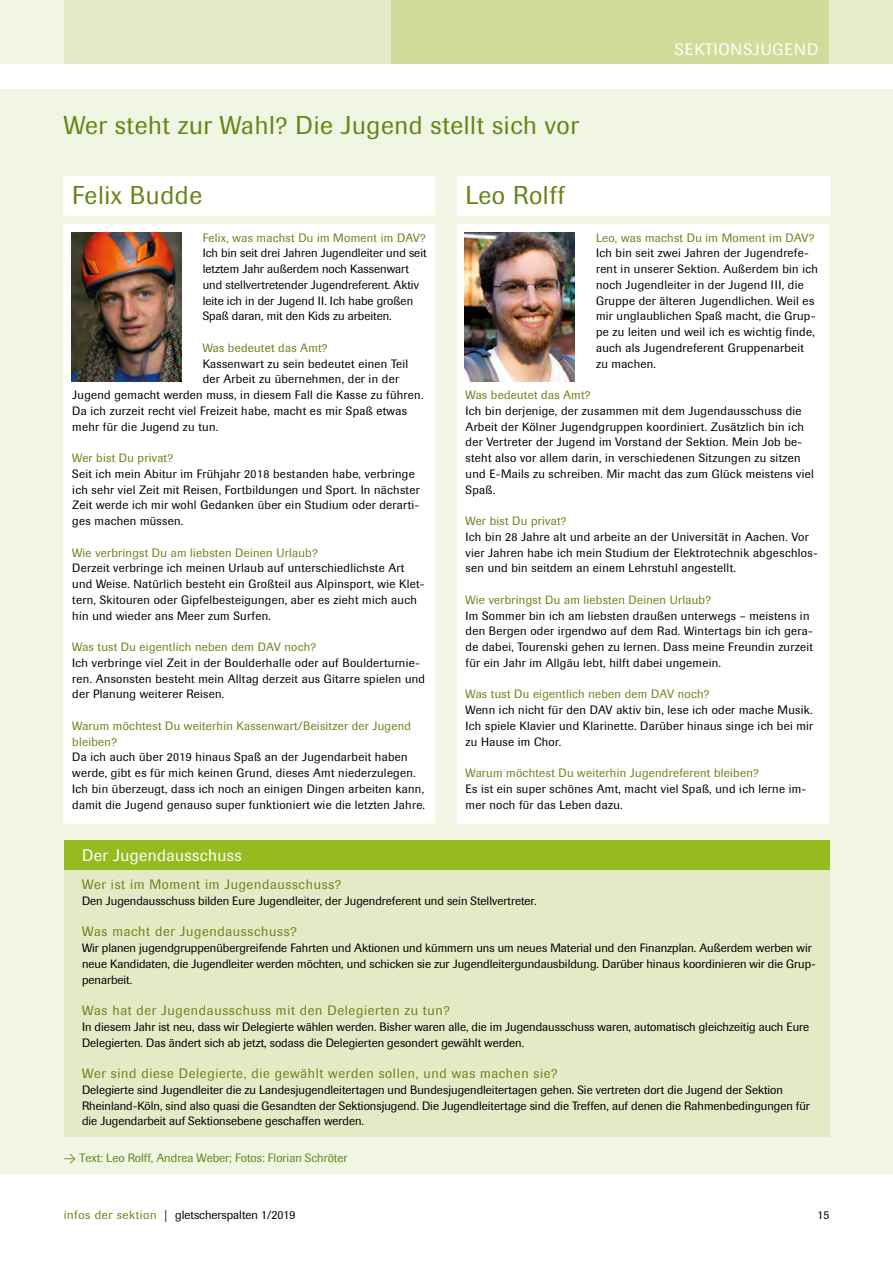
<style>
.page{position:relative;width:893px;height:1263px;background:#fff}
.page>*{position:absolute;margin:0;border:0;box-sizing:border-box;transform-origin:0 0}
.t1{font:25.5px "Imago";letter-spacing:.025em;color:#688417}
.t2{font:16.5px "Imago";letter-spacing:.025em;color:#fff}
.t3{font:13.5px "Imago";letter-spacing:.05em;color:#688417}
.t4{font:12px/15.8px "Imago";letter-spacing:.025em;color:#000}
.t5{font:12px/15.8px "Imago";color:#000}
.t6{font:12px/15.8px "Imago";letter-spacing:.025em;color:#688417}
.t7{font:12px/15.8px "Imago";letter-spacing:.005em;color:#000}
.t8{font:12px "Imago";color:#688417}
.t9{font:11.7px "Imago";color:#000}
.s1{font-family:"DIN"}
.s2{color:#688417}
</style>
<div class="page">
<div style="left:0;top:89px;width:893px;height:1085px;background:#f1f5e3"></div>
<div style="left:0;top:0;width:404px;height:64px;background:#e3eac5"></div>
<div style="left:392px;top:0;width:501px;height:64px;background:#cfdc9a"></div>
<div style="left:829px;top:0;width:64px;height:64px;background:#e6edcc"></div>
<div style="left:0;top:0;width:64px;height:64px;background:#f3f6e7"></div>
<div style="left:64px;top:840px;width:765px;height:297px;background:#e3eac5"></div>
<div style="left:64px;top:840px;width:765px;height:30px;background:#95bb20"></div>
<div style="left:64px;top:224px;width:371px;height:599px;background:#fff"></div>
<img style="left:72px;top:233px;width:109px;height:148px">
<div style="left:64px;top:176px;width:371px;height:40px;background:#fff"></div>
<div style="left:457px;top:224px;width:371px;height:599px;background:#fff"></div>
<img style="left:465px;top:233px;width:110px;height:148px">
<div style="left:457px;top:176px;width:372px;height:40px;background:#fff"></div>
<h1 class="t1" style="left:64px;top:110px;width:517px">Wer steht zur Wahl? Die Jugend stellt sich vor</h1>
<h1 class="t1" style="left:72px;top:180px;width:131px">Felix Budde</h1>
<h1 class="t1" style="left:466px;top:180px;width:101px">Leo Rolff</h1>
<h2 class="t2" style="left:675px;top:40px;width:80px">sektio nsjuge</h2>
<h2 class="t2" style="left:794px;top:40px;width:23px">nd</h2>
<p class="t6" style="left:203px;top:230px;width:225px">Felix, was machst Du im Moment im DAV?</p>
<p class="t7" style="left:203px;top:245px;width:225px">Ich bin seit drei Jahren Jugendleiter und seit letztem Jahr außerdem noch Kassenwart und stellvertretender Jugendreferent. Aktiv leite ich in der Jugend II. Ich habe großen Spaß daran, mit den Kids zu arbeiten.</p>
<p class="t6" style="left:203px;top:340px;width:127px">Was bedeutet das Amt?</p>
<p class="t4" style="left:203px;top:356px;width:207px">Kassenwart zu sein bedeutet einen Teil</p>
<p class="t4" style="left:203px;top:371px;width:198px">der Arbeit zu übernehmen, der in der</p>
<p class="t4" style="left:72px;top:387px;width:353px">Jugend gemacht werden muss, in diesem Fall die Kasse zu führen.</p>
<p class="t4" style="left:72px;top:403px;width:336px">Da ich zurzeit recht viel Freizeit habe, macht es mir Spaß etwas</p>
<p class="t4" style="left:72px;top:419px;width:148px">mehr für die Jugend zu tun.</p>
<p class="t6" style="left:72px;top:450px;width:102px">Wer bist Du privat?</p>
<p class="t4" style="left:72px;top:466px;width:349px">Seit ich mein Abitur im Frühjahr 2018 bestanden habe, verbringe ich sehr viel Zeit mit Reisen, Fortbildungen und Sport. In nächster Zeit werde ich mir wohl Gedanken über ein Studium oder derarti&shy;ges machen müssen.</p>
<p class="t6" style="left:72px;top:545px;width:247px">Wie verbringst Du am liebsten Deinen Urlaub?</p>
<p class="t4" style="left:72px;top:560px;width:354px">Derzeit verbringe ich meinen Urlaub auf unterschiedlichste Art und Weise. Natürlich besteht ein Großteil aus Alpinsport, wie Klet&shy;tern, Skitouren oder Gipfelbesteigungen, aber es zieht mich auch hin und wieder ans Meer zum Surfen.</p>
<p class="t6" style="left:72px;top:639px;width:245px">Was tust Du eigentlich neben dem DAV noch?</p>
<p class="t4" style="left:72px;top:655px;width:354px">Ich verbringe viel Zeit in der Boulderhalle oder auf Boulderturnie&shy;ren. Ansonsten besteht mein Alltag derzeit aus Gitarre spielen und der Planung weiterer Reisen.</p>
<p class="t6" style="left:72px;top:718px;width:340px">Warum möchtest Du weiterhin Kassenwart/Beisitzer der Jugend bleiben?</p>
<p class="t4" style="left:72px;top:749px;width:354px">Da ich auch über 2019 hinaus Spaß an der Jugendarbeit haben werde, gibt es für mich keinen Grund, dieses Amt niederzulegen.<br>Ich bin überzeugt, dass ich noch an einigen Dingen arbeiten kann, damit die Jugend genauso super funktioniert wie die letzten Jahre.</p>
<h2 class="t2" style="left:82px;top:845px;width:161px">Der Jugendausschuss</h2>
<p class="t6" style="left:596px;top:230px;width:220px">Leo, was machst Du im Moment im DAV?</p>
<p class="t4" style="left:596px;top:245px;width:224px">Ich bin seit zwei Jahren der Jugendrefe&shy;rent in unserer Sektion. Außerdem bin ich noch Jugendleiter in der Jugend III, die Gruppe der älteren Jugendlichen. Weil es mir unglaublichen Spaß macht, die Grup&shy;pe zu leiten und weil ich es wichtig finde, auch als Jugendreferent Gruppenarbeit zu machen.</p>
<p class="t6" style="left:466px;top:387px;width:127px">Was bedeutet das Amt?</p>
<p class="t4" style="left:466px;top:403px;width:350px">Ich bin derjenige, der zusammen mit dem Jugendausschuss die Arbeit der Kölner Jugendgruppen koordiniert. Zusätzlich bin ich der Vertreter der Jugend im Vorstand der Sektion. Mein Job be&shy;steht also vor allem darin, in verschiedenen Sitzungen zu sitzen und E-Mails zu schreiben. Mir macht das zum Glück meistens viel Spaß.</p>
<p class="t6" style="left:466px;top:513px;width:102px">Wer bist Du privat?</p>
<p class="t4" style="left:466px;top:529px;width:354px">Ich bin 28 Jahre alt und arbeite an der Universität in Aachen. Vor vier Jahren habe ich mein Studium der Elektrotechnik abgeschlos&shy;sen und bin seitdem an einem Lehrstuhl angestellt.</p>
<p class="t6" style="left:466px;top:592px;width:247px">Wie verbringst Du am liebsten Deinen Urlaub?</p>
<p class="t4" style="left:466px;top:608px;width:349px">Im Sommer bin ich am liebsten draußen unterwegs – meistens in den Bergen oder irgendwo auf dem Rad. Wintertags bin ich gera&shy;de dabei, Tourenski gehen zu lernen. Dass meine Freundin zurzeit für ein Jahr im Allgäu lebt, hilft dabei ungemein.</p>
<p class="t6" style="left:466px;top:686px;width:245px">Was tust Du eigentlich neben dem DAV noch?</p>
<p class="t4" style="left:466px;top:702px;width:349px;text-align:justify">Wenn ich nicht für den DAV aktiv bin, lese ich oder mache Musik.<br>Ich spiele Klavier und Klarinette. Darüber hinaus singe ich bei mir zu Hause im Chor.</p>
<p class="t6" style="left:466px;top:765px;width:295px">Warum möchtest Du weiterhin Jugendreferent bleiben?</p>
<p class="t4" style="left:466px;top:781px;width:342px">Es ist ein super schönes Amt, macht viel Spaß, und ich lerne im&shy;mer noch für das Leben dazu.</p>
<p class="t3" style="left:82px;top:876px;width:261px">Wer ist im Moment im Jugendausschuss?</p>
<p class="t5" style="left:82px;top:893px;width:456px">Den Jugendausschuss bilden Eure Jugendleiter, der Jugendreferent und sein Stellvertreter.</p>
<p class="t3" style="left:82px;top:924px;width:216px">Was macht der Jugendausschuss?</p>
<p class="t5" style="left:82px;top:940px;width:735px">Wir planen jugendgruppenübergreifende Fahrten und Aktionen und kümmern uns um neues Material und den Finanzplan. Außerdem werben wir neue Kandidaten, die Jugendleiter werden möchten, und schicken sie zur Jugendleitergundausbildung. Darüber hinaus koordinieren wir die Grup&shy;penarbeit.</p>
<p class="t3" style="left:82px;top:1002px;width:370px">Was hat der Jugendausschuss mit den Delegierten zu tun?</p>
<p class="t5" style="left:82px;top:1019px;width:729px">In diesem Jahr ist neu, dass wir Delegierte wählen werden. Bisher waren alle, die im Jugendausschuss waren, automatisch gleichzeitig auch Eure<br>Delegierten. Das ändert sich ab jetzt, sodass die Delegierten gesondert gewählt werden.</p>
<p class="t3" style="left:82px;top:1065px;width:477px">Wer sind diese Delegierte, die gewählt werden sollen, und was machen sie?</p>
<p class="t5" style="left:82px;top:1082px;width:729px">Delegierte sind Jugendleiter die zu Landesjugendleitertagen und Bundesjugendleitertagen gehen. Sie vertreten dort die Jugend der Sektion<br>Rheinland-Köln, sind also quasi die Gesandten der Sektionsjugend. Die Jugendleitertage sind die Treffen, auf denen die Rahmenbedingungen für die Jugendarbeit auf Sektionsebene geschaffen werden.</p>
<p class="t8" style="left:64px;top:1150px;width:285px"><span class="s1">&gt;</span> Text: Leo Rolff, Andrea Weber; Fotos: Florian Schröter</p>
<p class="t5" style="left:64px;top:1207px;width:233px"><span class="s2">infos der sektion</span> | gletscherspalten 1/2019</p>
<p class="t9" style="left:817px;top:1208px;width:13px">15</p>
</div>
